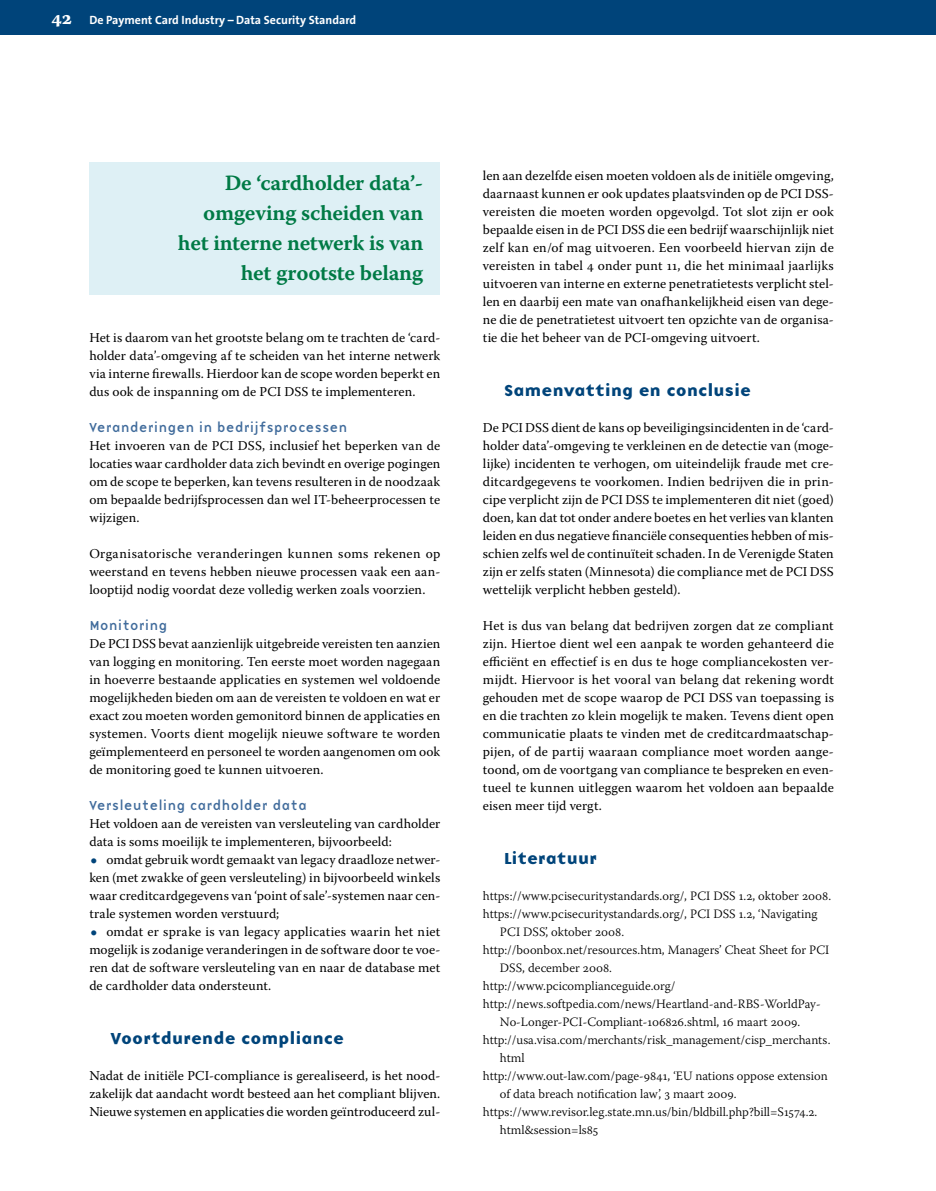
<style>
.page{position:relative;width:936px;height:1191px;background:#fff}
.page>*{position:absolute;margin:0;border:0;box-sizing:border-box;transform-origin:0 0}
.t1{font:21.75px/30px "Warnock Pro Semibold Capt";letter-spacing:-.015em;color:#007a45;text-align:right}
.t2{font:16.5px "Base Nine B";letter-spacing:.015em;color:#00447a}
.t3{font:13.5px/18px "Warnock Pro";letter-spacing:.005em;color:#000;text-align:justify}
.t4{font:13.5px "Base Nine";color:#416c9c}
.t5{font:300 12.75px "Warnock Pro";color:#000}
.t6{font:700 12px "The Sans";color:#fff}
.s1{font-family:"Warnock Pro Bold Capt";font-weight:400;font-size:19.5px}
.s2{font-family:"The Sans Caps";font-size:21px;color:#00447a}
</style>
<div class="page">
<div style="left:0;top:0;width:935px;height:34px;background:#00447a"></div>
<hr style="left:935px;top:0;width:1px;height:34px;background:#00447a">
<div style="left:89px;top:162px;width:351px;height:133px;background:#def0f5"></div>
<p class="t6" style="left:51px;top:10px;width:307px"><span class="s1">42</span> De Payment Card Industry – Data Security Standard</p>
<h1 class="t1" style="left:178px;top:167px;width:247px">De ‘cardholder data’- omgeving scheiden van het interne netwerk is van het grootste belang</h1>
<p class="t3" style="left:89px;top:328px;width:352px">Het is daarom van het grootste belang om te trachten de ‘card&shy;holder data’-omgeving af te scheiden van het interne netwerk via interne firewalls. Hierdoor kan de scope worden beperkt en dus ook de inspanning om de PCI DSS te implementeren.</p>
<p class="t4" style="left:89px;top:418px;width:260px">Veranderingen in bedrijfsprocessen</p>
<p class="t3" style="left:89px;top:436px;width:352px">Het invoeren van de PCI DSS, inclusief het beperken van de locaties waar cardholder data zich bevindt en overige pogingen om de scope te beperken, kan tevens resulteren in de noodzaak om bepaalde bedrijfsprocessen dan wel IT-beheerprocessen te wijzigen.</p>
<p class="t3" style="left:89px;top:544px;width:352px">Organisatorische veranderingen kunnen soms rekenen op weerstand en tevens hebben nieuwe processen vaak een aan&shy;looptijd nodig voordat deze volledig werken zoals voorzien.</p>
<p class="t4" style="left:89px;top:616px;width:80px">Monitoring</p>
<p class="t3" style="left:89px;top:634px;width:352px">De PCI DSS bevat aanzienlijk uitgebreide vereisten ten aanzien van logging en monitoring. Ten eerste moet worden nagegaan in hoeverre bestaande applicaties en systemen wel voldoende mogelijkheden bieden om aan de vereisten te voldoen en wat er exact zou moeten worden gemonitord binnen de applicaties en systemen. Voorts dient mogelijk nieuwe software te worden geïmplementeerd en personeel te worden aangenomen om ook de monitoring goed te kunnen uitvoeren.</p>
<p class="t4" style="left:89px;top:796px;width:219px">Versleuteling cardholder data</p>
<p class="t3" style="left:89px;top:814px;width:352px">Het voldoen aan de vereisten van versleuteling van cardholder data is soms moeilijk te implementeren, bijvoorbeeld:</p>
<p class="t3" style="left:89px;top:850px;width:352px"><span class="s2">•</span> omdat gebruik wordt gemaakt van legacy draadloze netwer&shy;ken (met zwakke of geen versleuteling) in bijvoorbeeld winkels waar creditcardgegevens van ‘point of sale’-systemen naar cen&shy;trale systemen worden verstuurd;</p>
<p class="t3" style="left:89px;top:922px;width:352px"><span class="s2">•</span> omdat er sprake is van legacy applicaties waarin het niet mogelijk is zodanige veranderingen in de software door te voe&shy;ren dat de software versleuteling van en naar de database met de cardholder data ondersteunt.</p>
<p class="t2" style="left:111px;top:1025px;width:235px">Voortdurende compliance</p>
<p class="t3" style="left:89px;top:1066px;width:352px">Nadat de initiële PCI-compliance is gerealiseerd, is het nood&shy;zakelijk dat aandacht wordt besteed aan het compliant blijven.<br>Nieuwe systemen en applicaties die worden geïntroduceerd zul-</p>
<p class="t3" style="left:483px;top:166px;width:352px">len aan dezelfde eisen moeten voldoen als de initiële omgeving, daarnaast kunnen er ook updates plaatsvinden op de PCI DSS&shy;vereisten die moeten worden opgevolgd. Tot slot zijn er ook bepaalde eisen in de PCI DSS die een bedrijf waarschijnlijk niet zelf kan en/of mag uitvoeren. Een voorbeeld hiervan zijn de vereisten in tabel 4 onder punt 11, die het minimaal jaarlijks uitvoeren van interne en externe penetratietests verplicht stel&shy;len en daarbij een mate van onafhankelijkheid eisen van dege&shy;ne die de penetratietest uitvoert ten opzichte van de organisa&shy;tie die het beheer van de PCI-omgeving uitvoert.</p>
<p class="t2" style="left:504px;top:377px;width:248px">Samenvatting en conclusie</p>
<p class="t3" style="left:483px;top:418px;width:352px">De PCI DSS dient de kans op beveiligingsincidenten in de ‘card&shy;holder data’-omgeving te verkleinen en de detectie van (moge&shy;lijke) incidenten te verhogen, om uiteindelijk fraude met cre&shy;ditcardgegevens te voorkomen. Indien bedrijven die in prin&shy;cipe verplicht zijn de PCI DSS te implementeren dit niet (goed) doen, kan dat tot onder andere boetes en het verlies van klanten leiden en dus negatieve financiële consequenties hebben of mis&shy;schien zelfs wel de continuïteit schaden. In de Verenigde Staten zijn er zelfs staten (Minnesota) die compliance met de PCI DSS wettelijk verplicht hebben gesteld).</p>
<p class="t3" style="left:483px;top:616px;width:352px">Het is dus van belang dat bedrijven zorgen dat ze compliant zijn. Hiertoe dient wel een aanpak te worden gehanteerd die efficiënt en effectief is en dus te hoge compliancekosten ver&shy;mijdt. Hiervoor is het vooral van belang dat rekening wordt gehouden met de scope waarop de PCI DSS van toepassing is en die trachten zo klein mogelijk te maken. Tevens dient open communicatie plaats te vinden met de creditcardmaatschap&shy;pijen, of de partij waaraan compliance moet worden aange&shy;toond, om de voortgang van compliance te bespreken en even&shy;tueel te kunnen uitleggen waarom het voldoen aan bepaalde eisen meer tijd vergt.</p>
<p class="t2" style="left:504px;top:845px;width:94px">Literatuur</p>
<p class="t5" style="left:483px;top:888px;width:350px">https://www.pcisecuritystandards.org/, PCI DSS 1.2, oktober 2008.</p>
<p class="t5" style="left:483px;top:906px;width:336px">https://www.pcisecuritystandards.org/, PCI DSS 1.2, ‘Navigating</p>
<p class="t5" style="left:500px;top:924px;width:126px">PCI DSS’, oktober 2008.</p>
<p class="t5" style="left:483px;top:942px;width:348px">http://boonbox.net/resources.htm, Managers’ Cheat Sheet for PCI</p>
<p class="t5" style="left:500px;top:960px;width:114px">DSS, december 2008.</p>
<p class="t5" style="left:483px;top:978px;width:194px">http://www.pcicomplianceguide.org/</p>
<p class="t5" style="left:483px;top:996px;width:339px">http://news.softpedia.com/news/Heartland-and-RBS-WorldPay-</p>
<p class="t5" style="left:500px;top:1014px;width:302px">No-Longer-PCI-Compliant-106826.shtml, 16 maart 2009.</p>
<p class="t5" style="left:483px;top:1032px;width:349px">http://usa.visa.com/merchants/risk_management/cisp_merchants.</p>
<p class="t5" style="left:500px;top:1050px;width:26px">html</p>
<p class="t5" style="left:483px;top:1068px;width:346px">http://www.out-law.com/page-9841, ‘EU nations oppose extension</p>
<p class="t5" style="left:500px;top:1086px;width:238px">of data breach notification law’, 3 maart 2009.</p>
<p class="t5" style="left:483px;top:1104px;width:336px">https://www.revisor.leg.state.mn.us/bin/bldbill.php?bill=S1574.2.</p>
<p class="t5" style="left:500px;top:1122px;width:100px">html&amp;session=ls85</p>
</div>
